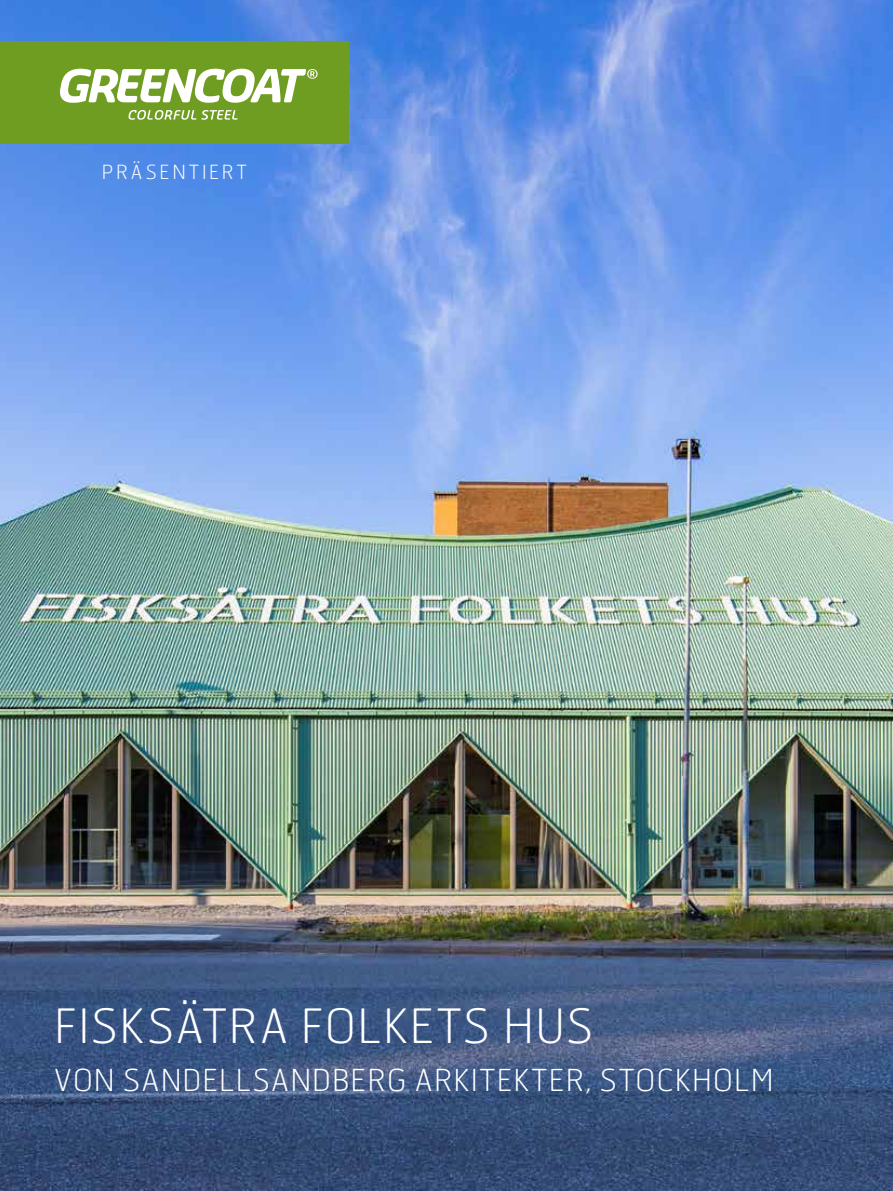
<style>
.page{position:relative;width:893px;height:1191px;background:#fff}
.page>*{position:absolute;margin:0;border:0;box-sizing:border-box;transform-origin:0 0}
.t1{font:100 47.25px "Hermes FB";letter-spacing:.04em;color:#fff}
.t2{font:100 30.3px "Hermes FB";letter-spacing:.04em;color:#fff}
.t3{font:100 19.5px "Hermes FB";letter-spacing:.145em;color:#fff}
</style>
<div class="page">
<img style="left:0;top:0;width:893px;height:1191px">
<div style="left:0;top:41px;width:348px;height:102px;background:#6f9d21"></div>
<svg style="left:60px;top:69px;width:258px;height:34px"></svg>
<svg style="left:129px;top:110px;width:109px;height:10px"></svg>
<p class="t3" style="left:102px;top:159px;width:146px">PRÄSENTIERT</p>
<h1 class="t1" style="left:54px;top:996px;width:541px">FISKSÄTRA FOLKETS HUS</h1>
<p class="t2" style="left:54px;top:1061px;width:721px">VON SANDELLSANDBERG ARKITEKTER, STOCKHOLM</p>
</div>
